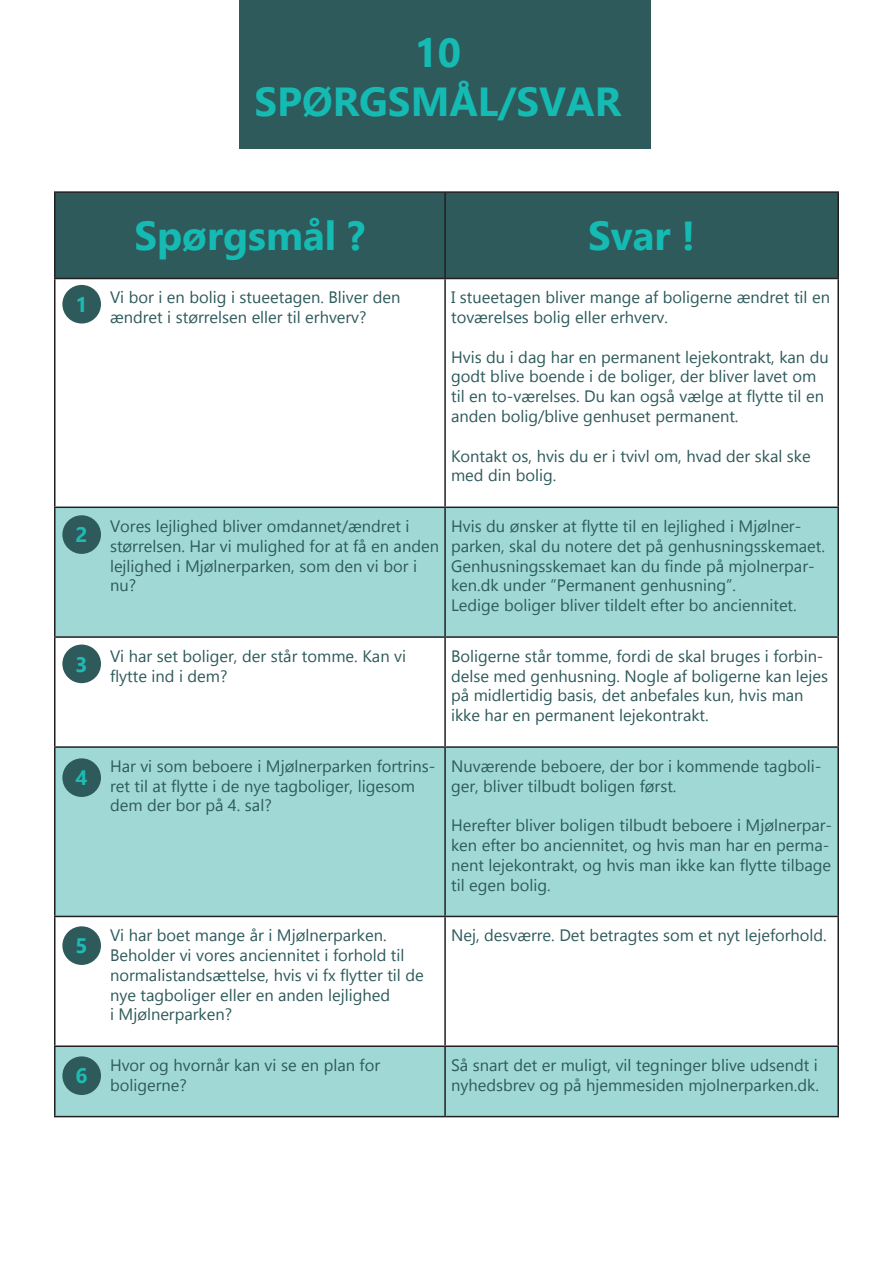
<style>
.page{position:relative;width:893px;height:1263px;background:#fff}
.page>*{position:absolute;margin:0;border:0;box-sizing:border-box;transform-origin:0 0}
.t1{font:700 40.5px "Gadugi";color:#15bbb3}
.t2{font:700 21px "Gadugi";color:#1dbbb3}
.t3{font:16.5px/19.8px "Gadugi";color:#2e5a5b}
</style>
<div class="page">
<div style="left:240px;top:0;width:411px;height:149px;background:#2e5a5b"></div>
<div style="left:56px;top:193px;width:781px;height:85px;background:#2e5a5b"></div>
<svg style="left:56px;top:508px;width:781px;height:608px;fill:#a0d8d6"></svg>
<hr style="left:54px;top:191px;width:391px;height:2px;background:#231f20">
<hr style="left:54px;top:193px;width:2px;height:85px;background:#231f20">
<hr style="left:445px;top:191px;width:394px;height:2px;background:#231f20">
<hr style="left:444px;top:193px;width:2px;height:85px;background:#231f20">
<hr style="left:837px;top:193px;width:2px;height:85px;background:#231f20">
<hr style="left:54px;top:278px;width:391px;height:1px;background:#231f20">
<hr style="left:54px;top:279px;width:2px;height:227px;background:#231f20">
<hr style="left:445px;top:278px;width:394px;height:1px;background:#231f20">
<hr style="left:444px;top:279px;width:2px;height:227px;background:#231f20">
<hr style="left:837px;top:279px;width:2px;height:227px;background:#231f20">
<hr style="left:54px;top:506px;width:391px;height:2px;background:#231f20">
<hr style="left:54px;top:508px;width:2px;height:128px;background:#231f20">
<hr style="left:445px;top:506px;width:394px;height:2px;background:#231f20">
<hr style="left:444px;top:508px;width:2px;height:128px;background:#231f20">
<hr style="left:837px;top:508px;width:2px;height:128px;background:#231f20">
<hr style="left:54px;top:636px;width:391px;height:2px;background:#231f20">
<hr style="left:54px;top:638px;width:2px;height:108px;background:#231f20">
<hr style="left:445px;top:636px;width:394px;height:2px;background:#231f20">
<hr style="left:444px;top:638px;width:2px;height:108px;background:#231f20">
<hr style="left:837px;top:638px;width:2px;height:108px;background:#231f20">
<hr style="left:54px;top:746px;width:391px;height:2px;background:#231f20">
<hr style="left:54px;top:748px;width:2px;height:168px;background:#231f20">
<hr style="left:445px;top:746px;width:394px;height:2px;background:#231f20">
<hr style="left:444px;top:748px;width:2px;height:168px;background:#231f20">
<hr style="left:837px;top:748px;width:2px;height:168px;background:#231f20">
<hr style="left:54px;top:916px;width:391px;height:1px;background:#231f20">
<hr style="left:54px;top:917px;width:2px;height:128px;background:#231f20">
<hr style="left:445px;top:916px;width:394px;height:1px;background:#231f20">
<hr style="left:444px;top:917px;width:2px;height:128px;background:#231f20">
<hr style="left:837px;top:917px;width:2px;height:128px;background:#231f20">
<hr style="left:54px;top:1045px;width:391px;height:2px;background:#231f20">
<hr style="left:54px;top:1047px;width:2px;height:69px;background:#231f20">
<hr style="left:445px;top:1045px;width:394px;height:2px;background:#231f20">
<hr style="left:444px;top:1047px;width:2px;height:69px;background:#231f20">
<hr style="left:837px;top:1047px;width:2px;height:69px;background:#231f20">
<hr style="left:54px;top:1116px;width:391px;height:1px;background:#231f20">
<hr style="left:445px;top:1116px;width:394px;height:1px;background:#231f20">
<div style="left:62px;top:285px;width:39px;height:38px;background:#2e5a5b;border-radius:50%"></div>
<div style="left:62px;top:515px;width:39px;height:39px;background:#2e5a5b;border-radius:50%"></div>
<div style="left:62px;top:644px;width:39px;height:39px;background:#2e5a5b;border-radius:50%"></div>
<div style="left:62px;top:758px;width:39px;height:39px;background:#2e5a5b;border-radius:50%"></div>
<div style="left:62px;top:926px;width:39px;height:39px;background:#2e5a5b;border-radius:50%"></div>
<div style="left:62px;top:1056px;width:39px;height:39px;background:#2e5a5b;border-radius:50%"></div>
<p class="t1" style="left:415px;top:29px;width:48px">10</p>
<p class="t1" style="left:254px;top:77px;width:368px">SPØRGSMÅL/SVAR</p>
<p class="t2" style="left:76px;top:292px;width:14px">1</p>
<p class="t2" style="left:76px;top:522px;width:14px">2</p>
<p class="t2" style="left:76px;top:651px;width:14px">3</p>
<p class="t2" style="left:76px;top:765px;width:14px">4</p>
<p class="t2" style="left:76px;top:933px;width:14px">5</p>
<p class="t2" style="left:76px;top:1063px;width:14px">6</p>
<p class="t1" style="left:134px;top:211px;width:232px">Spørgsmål ?</p>
<p class="t1" style="left:588px;top:211px;width:109px">Svar !</p>
<p class="t3" style="left:110px;top:287px;width:292px">Vi bor i en bolig i stueetagen. Bliver den ændret i størrelsen eller til erhverv?</p>
<p class="t3" style="left:451px;top:287px;width:380px">I stueetagen bliver mange af boligerne ændret til en toværelses bolig eller erhverv.</p>
<p class="t3" style="left:451px;top:347px;width:379px">Hvis du i dag har en permanent lejekontrakt, kan du godt blive boende i de boliger, der bliver lavet om til en to-værelses. Du kan også vælge at flytte til en anden bolig/blive genhuset permanent.</p>
<p class="t3" style="left:451px;top:446px;width:361px">Kontakt os, hvis du er i tvivl om, hvad der skal ske med din bolig.</p>
<p class="t3" style="left:110px;top:516px;width:331px">Vores lejlighed bliver omdannet/ændret i størrelsen. Har vi mulighed for at få en anden lejlighed i Mjølnerparken, som den vi bor i nu?</p>
<p class="t3" style="left:451px;top:516px;width:375px">Hvis du ønsker at flytte til en lejlighed i Mjølner&shy;parken, skal du notere det på genhusningsskemaet.<br>Genhusningsskemaet kan du finde på mjolnerpar&shy;ken.dk under ”Permanent genhusning”.</p>
<p class="t3" style="left:451px;top:595px;width:347px">Ledige boliger bliver tildelt efter bo anciennitet.</p>
<p class="t3" style="left:110px;top:646px;width:298px">Vi har set boliger, der står tomme. Kan vi flytte ind i dem?</p>
<p class="t3" style="left:451px;top:646px;width:379px">Boligerne står tomme, fordi de skal bruges i forbin&shy;delse med genhusning. Nogle af boligerne kan lejes på midlertidig basis, det anbefales kun, hvis man ikke har en permanent lejekontrakt.</p>
<p class="t3" style="left:110px;top:756px;width:327px">Har vi som beboere i Mjølnerparken fortrins&shy;ret til at flytte i de nye tagboliger, ligesom dem der bor på 4. sal?</p>
<p class="t3" style="left:451px;top:756px;width:372px">Nuværende beboere, der bor i kommende tagboli&shy;ger, bliver tilbudt boligen først.</p>
<p class="t3" style="left:451px;top:815px;width:383px">Herefter bliver boligen tilbudt beboere i Mjølnerpar&shy;ken efter bo anciennitet, og hvis man har en perma&shy;nent lejekontrakt, og hvis man ikke kan flytte tilbage til egen bolig.</p>
<p class="t3" style="left:110px;top:925px;width:278px">Vi har boet mange år i Mjølnerparken.</p>
<p class="t3" style="left:110px;top:945px;width:315px">Beholder vi vores anciennitet i forhold til normalistandsættelse, hvis vi fx flytter til de nye tagboliger eller en anden lejlighed</p>
<p class="t3" style="left:110px;top:1004px;width:124px">i Mjølnerparken?</p>
<p class="t3" style="left:451px;top:925px;width:377px">Nej, desværre. Det betragtes som et nyt lejeforhold.</p>
<p class="t3" style="left:110px;top:1055px;width:272px">Hvor og hvornår kan vi se en plan for</p>
<p class="t3" style="left:110px;top:1075px;width:78px">boligerne?</p>
<p class="t3" style="left:451px;top:1055px;width:369px">Så snart det er muligt, vil tegninger blive udsendt i nyhedsbrev og på hjemmesiden mjolnerparken.dk.</p>
</div>
